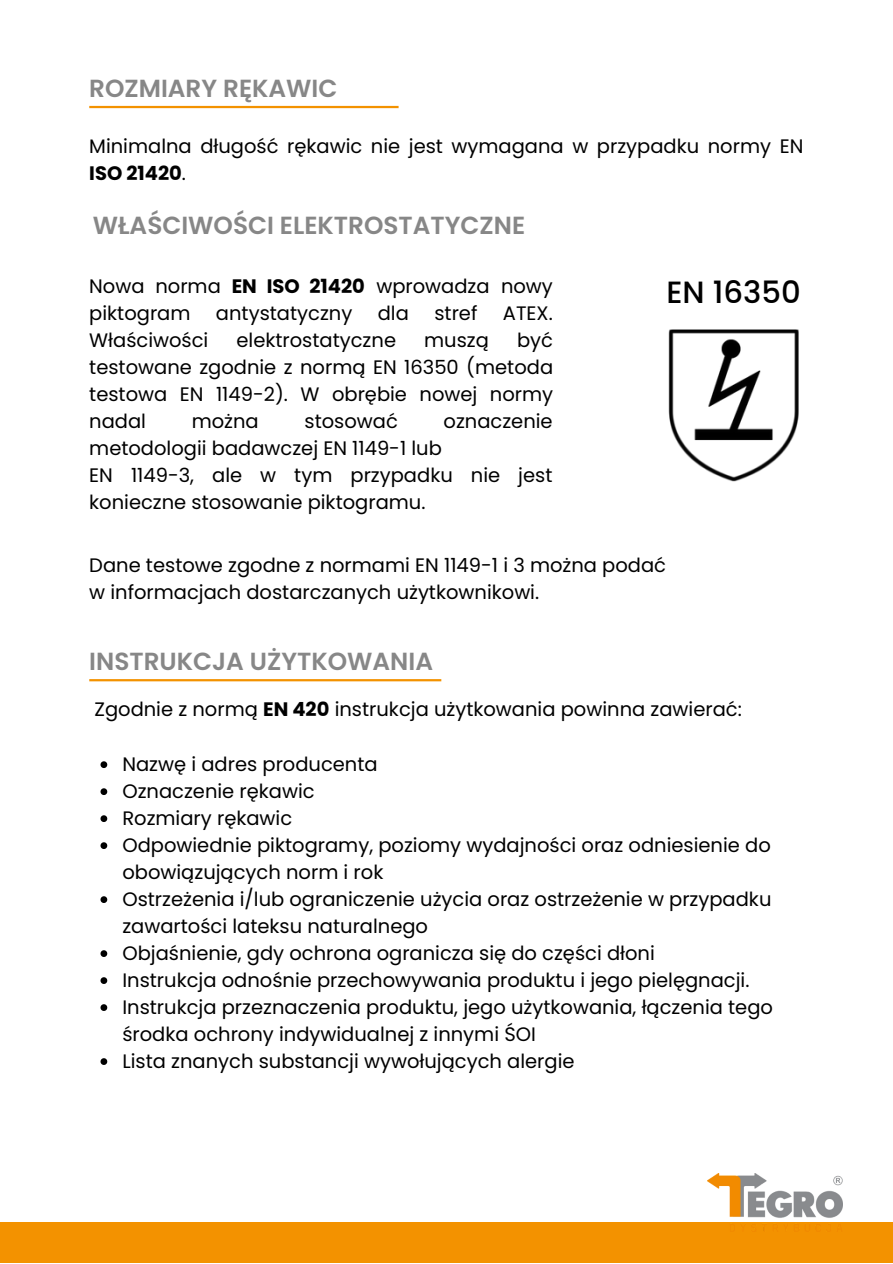
<style>
.page{position:relative;width:893px;height:1264px;background:#fff}
.page>*{position:absolute;margin:0;border:0;box-sizing:border-box;transform-origin:0 0}
.t1{font:500 30.75px "Poppins";color:#000}
.t2{font:600 24.75px "Poppins";color:#878787}
.t3{font:19.5px/27px "Poppins";color:#000}
.s1{font-weight:700}
</style>
<div class="page">
<div style="left:0;top:1221px;width:892px;height:41px;background:#f39200"></div>
<hr style="left:89px;top:106px;width:309px;height:2px;background:#f39200">
<hr style="left:89px;top:679px;width:352px;height:2px;background:#f39200">
<img style="left:707px;top:1173px;width:135px;height:58px">
<img style="left:668px;top:329px;width:131px;height:152px">
<svg style="left:100px;top:761px;width:7px;height:7px"></svg>
<svg style="left:100px;top:788px;width:7px;height:7px"></svg>
<svg style="left:100px;top:815px;width:7px;height:7px"></svg>
<svg style="left:100px;top:842px;width:7px;height:7px"></svg>
<svg style="left:100px;top:896px;width:7px;height:7px"></svg>
<svg style="left:100px;top:950px;width:7px;height:7px"></svg>
<svg style="left:100px;top:977px;width:7px;height:6px"></svg>
<svg style="left:100px;top:1004px;width:7px;height:6px"></svg>
<svg style="left:100px;top:1058px;width:7px;height:6px"></svg>
<p class="t2" style="left:89px;top:71px;width:250px">ROZMIARY RĘKAWIC</p>
<p class="t3" style="left:89px;top:133px;width:715px">Minimalna długość rękawic nie jest wymagana w przypadku normy EN<br><span class="s1">ISO 21420</span>.</p>
<p class="t2" style="left:93px;top:208px;width:434px">WŁAŚCIWOŚCI ELEKTROSTATYCZNE</p>
<p class="t3" style="left:89px;top:272px;width:465px">Nowa norma <span class="s1">EN ISO 21420</span> wprowadza nowy piktogram</p>
<p class="t3" style="left:216px;top:299px;width:138px">antystatyczny</p>
<p class="t3" style="left:378px;top:299px;width:33px">dla</p>
<p class="t3" style="left:434px;top:299px;width:45px">stref</p>
<p class="t3" style="left:503px;top:299px;width:51px">ATEX.</p>
<p class="t3" style="left:89px;top:326px;width:121px">Właściwości</p>
<p class="t3" style="left:236px;top:326px;width:161px">elektrostatyczne</p>
<p class="t3" style="left:424px;top:326px;width:66px">muszą</p>
<p class="t3" style="left:89px;top:326px;width:465px;text-align:justify;text-indent:427px">być testowane zgodnie z normą EN 16350 (metoda testowa EN 1149-2). W obrębie nowej normy nadal</p>
<p class="t3" style="left:192px;top:407px;width:69px">można</p>
<p class="t3" style="left:304px;top:407px;width:95px">stosować</p>
<p class="t3" style="left:443px;top:407px;width:111px">oznaczenie</p>
<p class="t3" style="left:89px;top:434px;width:464px">metodologii badawczej EN 1149-1 lub<br>EN 1149-3, ale w tym przypadku nie jest konieczne stosowanie piktogramu.</p>
<h1 class="t1" style="left:666px;top:270px;width:136px">EN 16350</h1>
<p class="t3" style="left:89px;top:552px;width:578px">Dane testowe zgodne z normami EN 1149-1 i 3 można podać w informacjach dostarczanych użytkownikowi.</p>
<p class="t2" style="left:89px;top:644px;width:345px">INSTRUKCJA UŻYTKOWANIA</p>
<p class="t3" style="left:94px;top:696px;width:648px">Zgodnie z normą <span class="s1">EN 420</span> instrukcja użytkowania powinna zawierać:</p>
<p class="t3" style="left:122px;top:751px;width:652px">Nazwę i adres producenta<br>Oznaczenie rękawic<br>Rozmiary rękawic<br>Odpowiednie piktogramy, poziomy wydajności oraz odniesienie do obowiązujących norm i rok<br>Ostrzeżenia i/lub ograniczenie użycia oraz ostrzeżenie w przypadku zawartości lateksu naturalnego<br>Objaśnienie, gdy ochrona ogranicza się do części dłoni<br>Instrukcja odnośnie przechowywania produktu i jego pielęgnacji.<br>Instrukcja przeznaczenia produktu, jego użytkowania, łączenia tego środka ochrony indywidualnej z innymi ŚOI<br>Lista znanych substancji wywołujących alergie</p>
</div>
